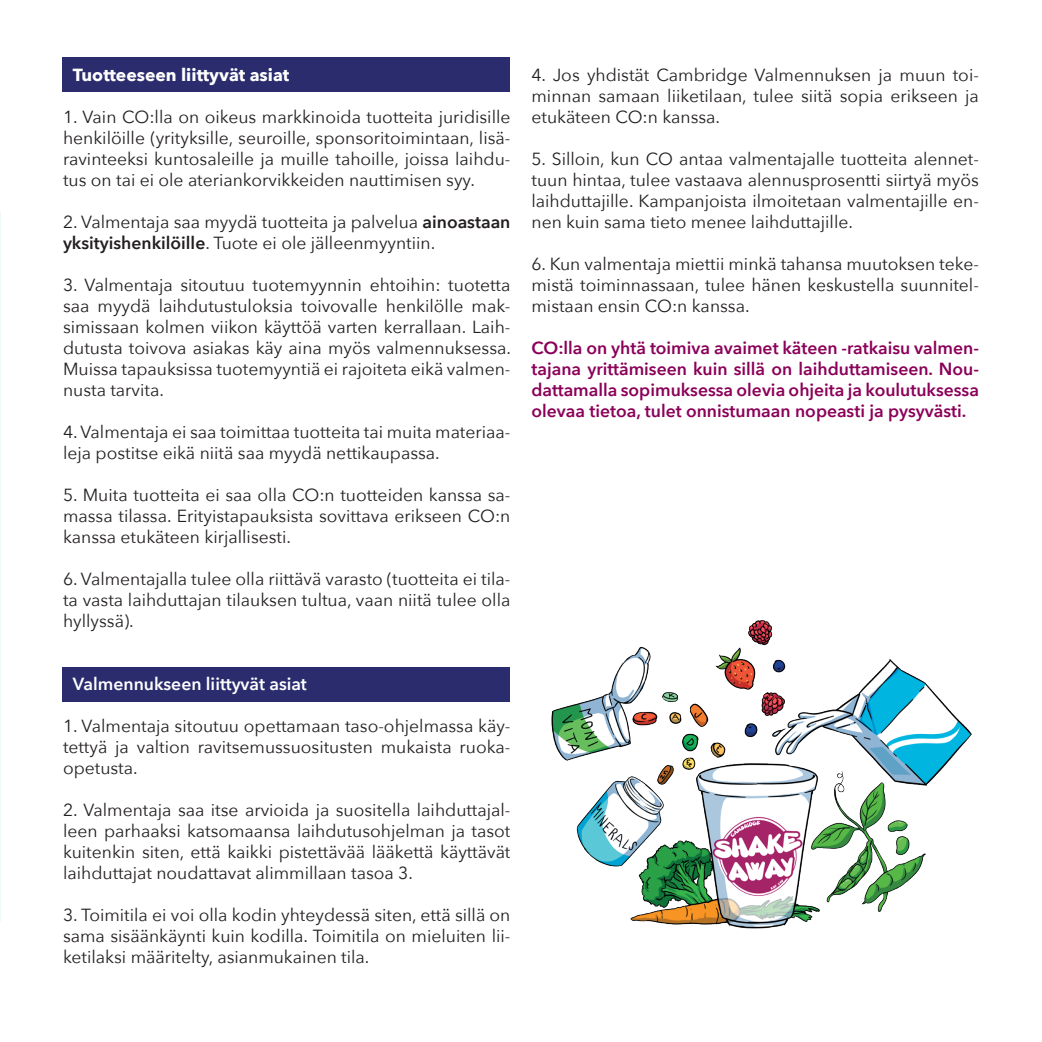
<style>
.page{position:relative;width:1042px;height:1042px;background:#fff}
.page>*{position:absolute;margin:0;border:0;box-sizing:border-box;transform-origin:0 0}
.t1{font:17.5px/21px "Avenir Next";color:#231f20;text-align:justify}
.t2{font:600 17.5px/21px "Avenir Next";color:#8b0159;text-align:justify}
.t3{font:600 17.5px "Avenir Next";color:#fff}
.t4{font:700 17.5px "Avenir Next";color:#fff}
.s1{font-weight:600}
</style>
<div class="page">
<div style="left:63px;top:57px;width:447px;height:35px;background:#2a2c6e"></div>
<div style="left:63px;top:666px;width:447px;height:35px;background:#2a2c6e"></div>
<img style="left:551px;top:620px;width:421px;height:309px">
<p class="t4" style="left:73px;top:59px;width:218px">Tuotteeseen liittyvät asiat</p>
<p class="t1" style="left:63px;top:105px;width:449px">1. Vain CO:lla on oikeus markkinoida tuotteita juridisille henkilöille (yrityksille, seuroille, sponsoritoimintaan, lisä&shy;ravinteeksi kuntosaleille ja muille tahoille, joissa laihdu&shy;tus on tai ei ole ateriankorvikkeiden nauttimisen syy.</p>
<p class="t1" style="left:63px;top:210px;width:449px">2. Valmentaja saa myydä tuotteita ja palvelua <span class="s1">ainoastaan yksityishenkilöille</span>. Tuote ei ole jälleenmyyntiin.</p>
<p class="t1" style="left:63px;top:273px;width:449px">3. Valmentaja sitoutuu tuotemyynnin ehtoihin: tuotetta saa myydä laihdutustuloksia toivovalle henkilölle mak&shy;simissaan kolmen viikon käyttöä varten kerrallaan. Laih&shy;dutusta toivova asiakas käy aina myös valmennuksessa.<br>Muissa tapauksissa tuotemyyntiä ei rajoiteta eikä valmen&shy;nusta tarvita.</p>
<p class="t1" style="left:63px;top:420px;width:449px">4. Valmentaja ei saa toimittaa tuotteita tai muita materiaa&shy;leja postitse eikä niitä saa myydä nettikaupassa.</p>
<p class="t1" style="left:63px;top:483px;width:449px">5. Muita tuotteita ei saa olla CO:n tuotteiden kanssa sa&shy;massa tilassa. Erityistapauksista sovittava erikseen CO:n kanssa etukäteen kirjallisesti.</p>
<p class="t1" style="left:63px;top:567px;width:449px">6. Valmentajalla tulee olla riittävä varasto (tuotteita ei tila&shy;ta vasta laihduttajan tilauksen tultua, vaan niitä tulee olla hyllyssä).</p>
<p class="t3" style="left:73px;top:668px;width:235px">Valmennukseen liittyvät asiat</p>
<p class="t1" style="left:63px;top:714px;width:449px">1. Valmentaja sitoutuu opettamaan taso-ohjelmassa käy&shy;tettyä ja valtion ravitsemussuositusten mukaista ruoka&shy;opetusta.</p>
<p class="t1" style="left:63px;top:798px;width:449px">2. Valmentaja saa itse arvioida ja suositella laihduttajal&shy;leen parhaaksi katsomaansa laihdutusohjelman ja tasot kuitenkin siten, että kaikki pistettävää lääkettä käyttävät laihduttajat noudattavat alimmillaan tasoa 3.</p>
<p class="t1" style="left:63px;top:903px;width:449px">3. Toimitila ei voi olla kodin yhteydessä siten, että sillä on sama sisäänkäynti kuin kodilla. Toimitila on mieluiten lii&shy;ketilaksi määritelty, asianmukainen tila.</p>
<p class="t1" style="left:531px;top:63px;width:449px">4. Jos yhdistät Cambridge Valmennuksen ja muun toi&shy;minnan samaan liiketilaan, tulee siitä sopia erikseen ja etukäteen CO:n kanssa.</p>
<p class="t1" style="left:531px;top:147px;width:449px">5. Silloin, kun CO antaa valmentajalle tuotteita alennet&shy;tuun hintaa, tulee vastaava alennusprosentti siirtyä myös laihduttajille. Kampanjoista ilmoitetaan valmentajille en&shy;nen kuin sama tieto menee laihduttajille.</p>
<p class="t1" style="left:531px;top:252px;width:449px">6. Kun valmentaja miettii minkä tahansa muutoksen teke&shy;mistä toiminnassaan, tulee hänen keskustella suunnitel&shy;mistaan ensin CO:n kanssa.</p>
<p class="t2" style="left:531px;top:336px;width:449px">CO:lla on yhtä toimiva avaimet käteen -ratkaisu valmen&shy;tajana yrittämiseen kuin sillä on laihduttamiseen. Nou&shy;dattamalla sopimuksessa olevia ohjeita ja koulutuksessa olevaa tietoa, tulet onnistumaan nopeasti ja pysyvästi.</p>
</div>
